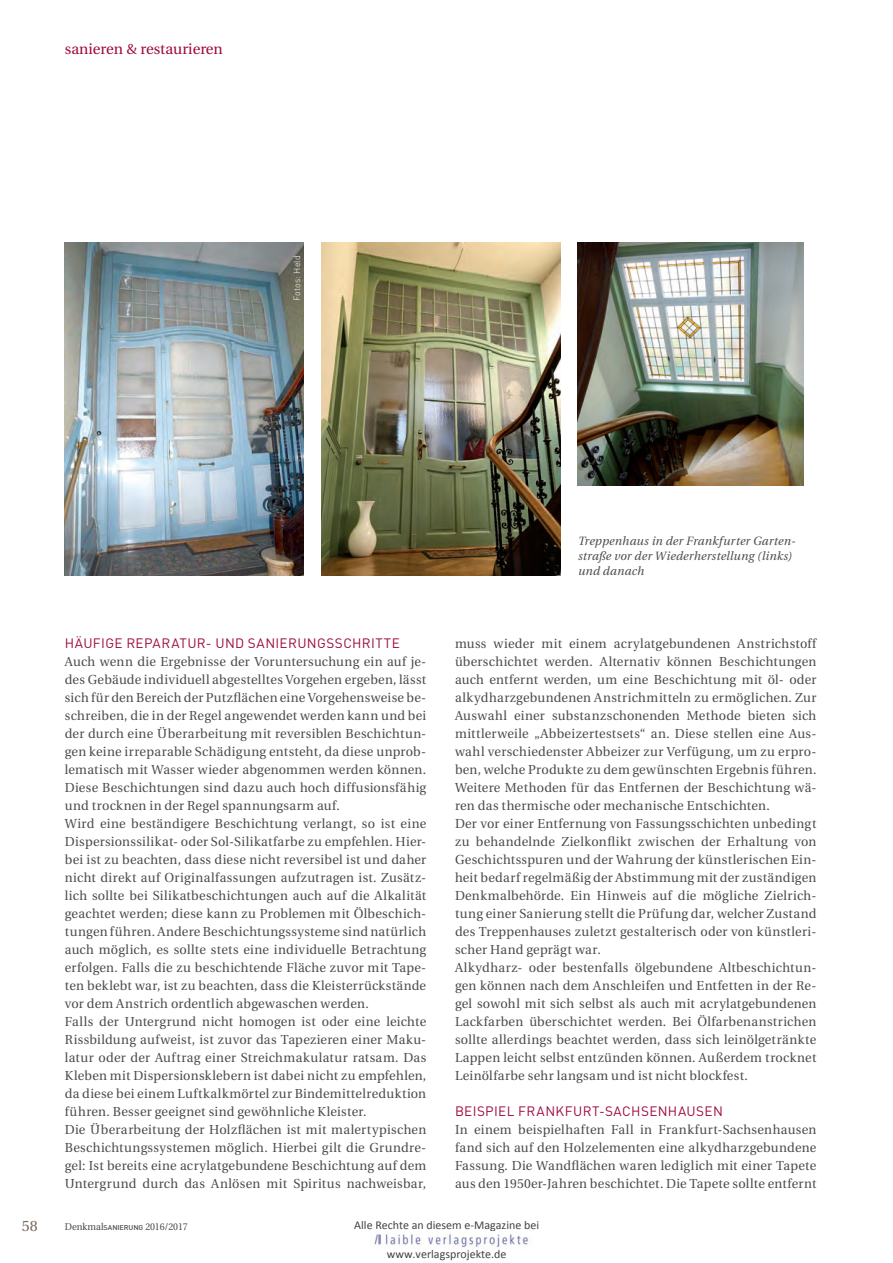
<style>
.page{position:relative;width:893px;height:1263px;background:#fff}
.page>*{position:absolute;margin:0;border:0;box-sizing:border-box;transform-origin:0 0}
.t1{font:15px "Utopia";color:#9e0a42}
.t2{font:15px "Utopia";color:#7a6a5d}
.t3{font:13.5px "DIN";letter-spacing:.035em;color:#9e0a42}
.t4{font:13.05px/18px "Utopia";letter-spacing:.02em;color:#4b4c4d}
.t5{font:italic 12px/15px "Utopia";letter-spacing:.02em;color:#4b4c4d;text-align:justify}
.t6{font:12px "Calibri";color:#000}
.t7{font:9.75px "Utopia";letter-spacing:-.015em;color:#4b4c4d;scale:.95 1}
.t8{font:300 9px "DIN";letter-spacing:.025em;color:#fff}
.s1{font-family:"DIN";font-weight:500;font-size:6.9px}
</style>
<div class="page">
<img style="left:65px;top:243px;width:239px;height:333px">
<img style="left:321px;top:243px;width:239px;height:333px">
<img style="left:578px;top:243px;width:226px;height:243px">
<img style="left:374px;top:1234px;width:154px;height:14px">
<p class="t1" style="left:65px;top:41px;width:160px">sanieren &amp; restaurieren</p>
<p class="t8" style="left:291px;top:301px;width:48px;rotate:-90deg">Fotos: Held</p>
<p class="t3" style="left:65px;top:635px;width:337px">HÄUFIGE REPARATUR- U ND SANIERU NGSSCHRITTE</p>
<p class="t4" style="left:65px;top:653px;width:363px">Auch wenn die Ergebnisse der Voruntersuchung ein auf je&shy;des Gebäude individuell abgestelltes Vorgehen ergeben, lässt sich für den Bereich der Putzflächen eine Vorgehensweise be&shy;schreiben, die in der Regel angewendet werden kann und bei der durch eine Überarbeitung mit reversiblen Beschichtun&shy;gen keine irreparable Schädigung entsteht, da diese unprob&shy;lematisch mit Wasser wieder abgenommen werden können.<br>Diese Beschichtungen sind dazu auch hoch diffusionsfähig und trocknen in der Regel spannungsarm auf.<br>Wird eine beständigere Beschichtung verlangt, so ist eine Dispersionssilikat- oder Sol-Silikatfarbe zu empfehlen. Hier&shy;bei ist zu beachten, dass diese nicht reversibel ist und daher nicht direkt auf Originalfassungen aufzutragen ist. Zusätz&shy;lich sollte bei Silikatbeschichtungen auch auf die Alkalität geachtet werden; diese kann zu Problemen mit Ölbeschich&shy;tungen führen. Andere Beschichtungssysteme sind natürlich auch möglich, es sollte stets eine individuelle Betrachtung erfolgen. Falls die zu beschichtende Fläche zuvor mit Tape&shy;ten beklebt war, ist zu beachten, dass die Kleisterrückstände vor dem Anstrich ordentlich abgewaschen werden.<br>Falls der Untergrund nicht homogen ist oder eine leichte Rissbildung aufweist, ist zuvor das Tapezieren einer Maku&shy;latur oder der Auftrag einer Streichmakulatur ratsam. Das Kleben mit Dispersionsklebern ist dabei nicht zu empfehlen, da diese bei einem Luftkalkmörtel zur Bindemittelreduktion führen. Besser geeignet sind gewöhnliche Kleister.<br>Die Überarbeitung der Holzflächen ist mit malertypischen Beschichtungssystemen möglich. Hierbei gilt die Grundre&shy;gel: Ist bereits eine acrylatgebundene Beschichtung auf dem Untergrund durch das Anlösen mit Spiritus nachweisbar,</p>
<p class="t5" style="left:578px;top:534px;width:217px">Treppenhaus in der Frankfurter Garten-- straße vor der Wiederherstellung (links) und danach</p>
<p class="t4" style="left:455px;top:635px;width:363px">muss wieder mit einem acrylatgebundenen Anstrichstoff überschichtet werden. Alternativ können Beschichtungen auch entfernt werden, um eine Beschichtung mit öl- oder alkydharzgebundenen Anstrichmitteln zu ermöglichen. Zur Auswahl einer substanzschonenden Methode bieten sich mittlerweile „Abbeizertestsets“ an. Diese stellen eine Aus&shy;wahl verschiedenster Abbeizer zur Verfügung, um zu erpro&shy;ben, welche Produkte zu dem gewünschten Ergebnis führen.<br>Weitere Methoden für das Entfernen der Beschichtung wä&shy;ren das thermische oder mechanische Entschichten.<br>Der vor einer Entfernung von Fassungsschichten unbedingt zu behandelnde Zielkonflikt zwischen der Erhaltung von Geschichtsspuren und der Wahrung der künstlerischen Ein&shy;heit bedarf regelmäßig der Abstimmung mit der zuständigen Denkmalbehörde. Ein Hinweis auf die mögliche Zielrich&shy;tung einer Sanierung stellt die Prüfung dar, welcher Zustand des Treppenhauses zuletzt gestalterisch oder von künstleri&shy;scher Hand geprägt war.<br>Alkydharz- oder bestenfalls ölgebundene Altbeschichtun&shy;gen können nach dem Anschleifen und Entfetten in der Re&shy;gel sowohl mit sich selbst als auch mit acrylatgebundenen Lackfarben überschichtet werden. Bei Ölfarbenanstrichen sollte allerdings beachtet werden, dass sich leinölgetränkte Lappen leicht selbst entzünden können. Außerdem trocknet Leinölfarbe sehr langsam und ist nicht blockfest.</p>
<p class="t3" style="left:455px;top:1103px;width:116px">BEISPIEL FRANKFUR</p>
<p class="t3" style="left:592px;top:1103px;width:132px">T-SACHSENHAUSEN</p>
<p class="t4" style="left:455px;top:1121px;width:363px;text-align:justify">In einem beispielhaften Fall in Frankfurt-Sachsenhausen fand sich auf den Holzelementen eine alkydharzgebundene Fassung. Die Wandflächen waren lediglich mit einer Tapete aus den 1950er-Jahren beschichtet. Die Tapete sollte entfernt</p>
<p class="t2" style="left:22px;top:1217px;width:18px">58</p>
<p class="t7" style="left:65px;top:1222px;width:131px">Denkmal<span class="s1">SANIERUNG</span> 2016/2017</p>
<p class="t6" style="left:354px;top:1220px;width:186px">Alle Rechte an diesem e‐Magazine bei</p>
<p class="t6" style="left:387px;top:1249px;width:121px">www.verlagsprojekte.de</p>
</div>
